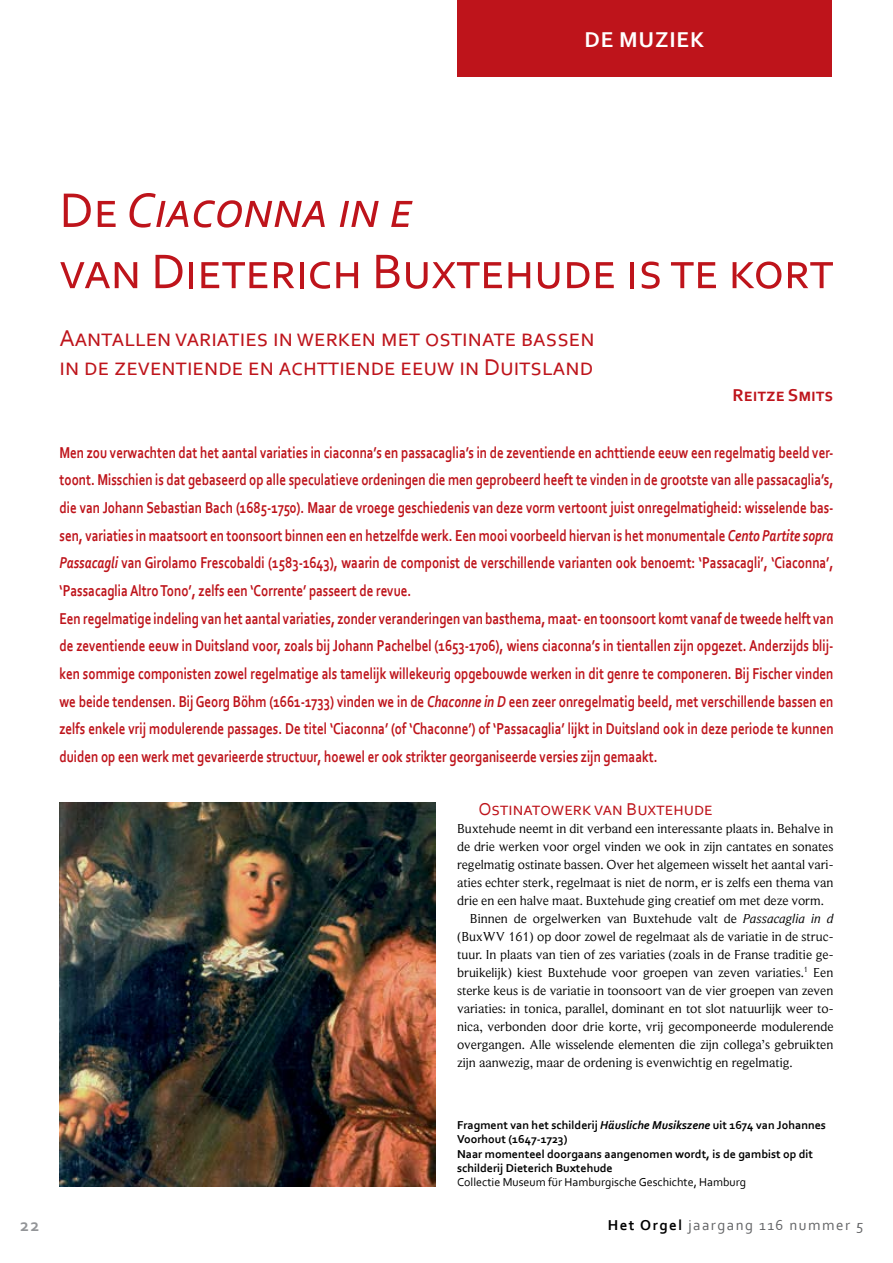
<style>
.page{position:relative;width:893px;height:1263px;background:#fff}
.page>*{position:absolute;margin:0;border:0;box-sizing:border-box;transform-origin:0 0}
.t1{font:51px/61.2px "Corbel";color:#be141b}
.t2{font:24px/28.8px "Corbel";color:#be141b}
.t3{font:700 22.5px "Corbel";letter-spacing:.04em;color:#fff}
.t4{font:18px "Corbel";color:#be141b}
.t5{font:700 18px "Corbel";color:#be141b}
.t6{font:700 18px "Corbel";color:#939598}
.t7{font:700 16.5px/27.6px "Corbel";color:#be141b;scale:.79 1}
.t8{font:15px "Corbel";letter-spacing:.1em;color:#636466}
.t9{font:13.5px "Beaufort Pro";color:#000}
.t10{font:700 12px/14.4px "Corbel";color:#000}
.t11{font:12px "Corbel";color:#000}
.s1{font-style:italic}
.s2{font-weight:700;color:#000}
</style>
<div class="page">
<div style="left:457px;top:0;width:375px;height:77px;background:#be141b"></div>
<img style="left:60px;top:802px;width:376px;height:384px">
<h3 class="t3" style="left:584px;top:25px;width:122px">DE MUZIEK</h3>
<h1 class="t1" style="left:60px;top:178px;width:775px">De <span class="s1">Ciaconna in e<br></span>van Dieterich Buxtehude is te kort</h1>
<h2 class="t2" style="left:60px;top:323px;width:537px">Aantallen variaties in werken met ostinate bassen in de zeventiende en achttiende eeuw in Duitsland</h2>
<p class="t5" style="left:733px;top:383px;width:102px">Reitze Smits</p>
<p class="t7" style="left:60px;top:438px;width:981px">Men zou verwachten dat het aantal variaties in ciaconna’s en passacaglia’s in de zeventiende en achttiende eeuw een regelmatig beeld ver&shy;toont. Misschien is dat gebaseerd op alle speculatieve ordeningen die men geprobeerd heeft te vinden in de grootste van alle passacaglia’s, die van Johann Sebastian Bach (1685-1750). Maar de vroege geschiedenis van deze vorm vertoont juist onregelmatigheid: wisselende bas&shy;sen, variaties in maatsoort en toonsoort binnen een en hetzelfde werk. Een mooi voorbeeld hiervan is het monumentale <span class="s1">Cento Partite sopra Passacagli</span> van Girolamo Frescobaldi (1583-1643), waarin de componist de verschillende varianten ook benoemt: ‘Passacagli’, ‘Ciaconna’, ‘Passacaglia Altro Tono’, zelfs een ‘Corrente’ passeert de revue.<br>Een regelmatige indeling van het aantal variaties, zonder veranderingen van basthema, maat- en toonsoort komt vanaf de tweede helft van de zeventiende eeuw in Duitsland voor, zoals bij Johann Pachelbel (1653-1706), wiens ciaconna’s in tientallen zijn opgezet. Anderzijds blij&shy;ken sommige componisten zowel regelmatige als tamelijk willekeurig opgebouwde werken in dit genre te componeren. Bij Fischer vinden we beide tendensen. Bij Georg Böhm (1661-1733) vinden we in de <span class="s1">Chaconne in D</span> een zeer onregelmatig beeld, met verschillende bassen en zelfs enkele vrij modulerende passages. De titel ‘Ciaconna’ (of ‘Chaconne’) of ‘Passacaglia’ lijkt in Duitsland ook in deze periode te kunnen duiden op een werk met gevarieerde structuur, hoewel er ook strikter georganiseerde versies zijn gemaakt.</p>
<p class="t4" style="left:478px;top:797px;width:236px">Ostinatowerk van Buxtehude</p>
<p class="t9" style="left:457px;top:820px;width:378px">Buxtehude neemt in dit verband een interessante plaats in. Behalve in</p>
<p class="t9" style="left:457px;top:838px;width:378px">de drie werken voor orgel vinden we ook in zijn cantates en sonates</p>
<p class="t9" style="left:457px;top:856px;width:378px">regelmatig ostinate bassen. Over het algemeen wisselt het aantal vari-</p>
<p class="t9" style="left:457px;top:874px;width:378px">aties echter sterk, regelmaat is niet de norm, er is zelfs een thema van</p>
<p class="t9" style="left:457px;top:892px;width:368px">drie en een halve maat. Buxtehude ging creatief om met deze vorm.</p>
<p class="t9" style="left:470px;top:910px;width:365px">Binnen de orgelwerken van Buxtehude valt de <span class="s1">Passacaglia in d</span></p>
<p class="t9" style="left:457px;top:928px;width:378px">(BuxWV 161) op door zowel de regelmaat als de variatie in de struc-</p>
<p class="t9" style="left:457px;top:946px;width:378px">tuur. In plaats van tien of zes variaties (zoals in de Franse traditie ge-</p>
<p class="t9" style="left:457px;top:964px;width:378px">bruikelijk) kiest Buxtehude voor groepen van zeven variaties.<sup>1</sup> Een</p>
<p class="t9" style="left:457px;top:982px;width:378px">sterke keus is de variatie in toonsoort van de vier groepen van zeven</p>
<p class="t9" style="left:457px;top:1000px;width:378px">variaties: in tonica, parallel, dominant en tot slot natuurlijk weer to-</p>
<p class="t9" style="left:457px;top:1018px;width:378px">nica, verbonden door drie korte, vrij gecomponeerde modulerende</p>
<p class="t9" style="left:457px;top:1036px;width:378px">overgangen. Alle wisselende elementen die zijn collega’s gebruikten</p>
<p class="t9" style="left:457px;top:1054px;width:337px">zijn aanwezig, maar de ordening is evenwichtig en regelmatig.</p>
<p class="t10" style="left:457px;top:1117px;width:370px">Fragment van het schilderij <span class="s1">Häusliche Musikszene</span> uit 1674 van Johannes Voorhout (1647-1723)<br>Naar momenteel doorgaans aangenomen wordt, is de gambist op dit schilderij Dieterich Buxtehude</p>
<p class="t11" style="left:457px;top:1175px;width:291px">Collectie Museum für Hamburgische Geschichte, Hamburg</p>
<p class="t6" style="left:20px;top:1214px;width:21px">22</p>
<p class="t8" style="left:608px;top:1216px;width:257px"><span class="s2">Het Orgel</span> jaargang 116 nummer 5</p>
</div>
